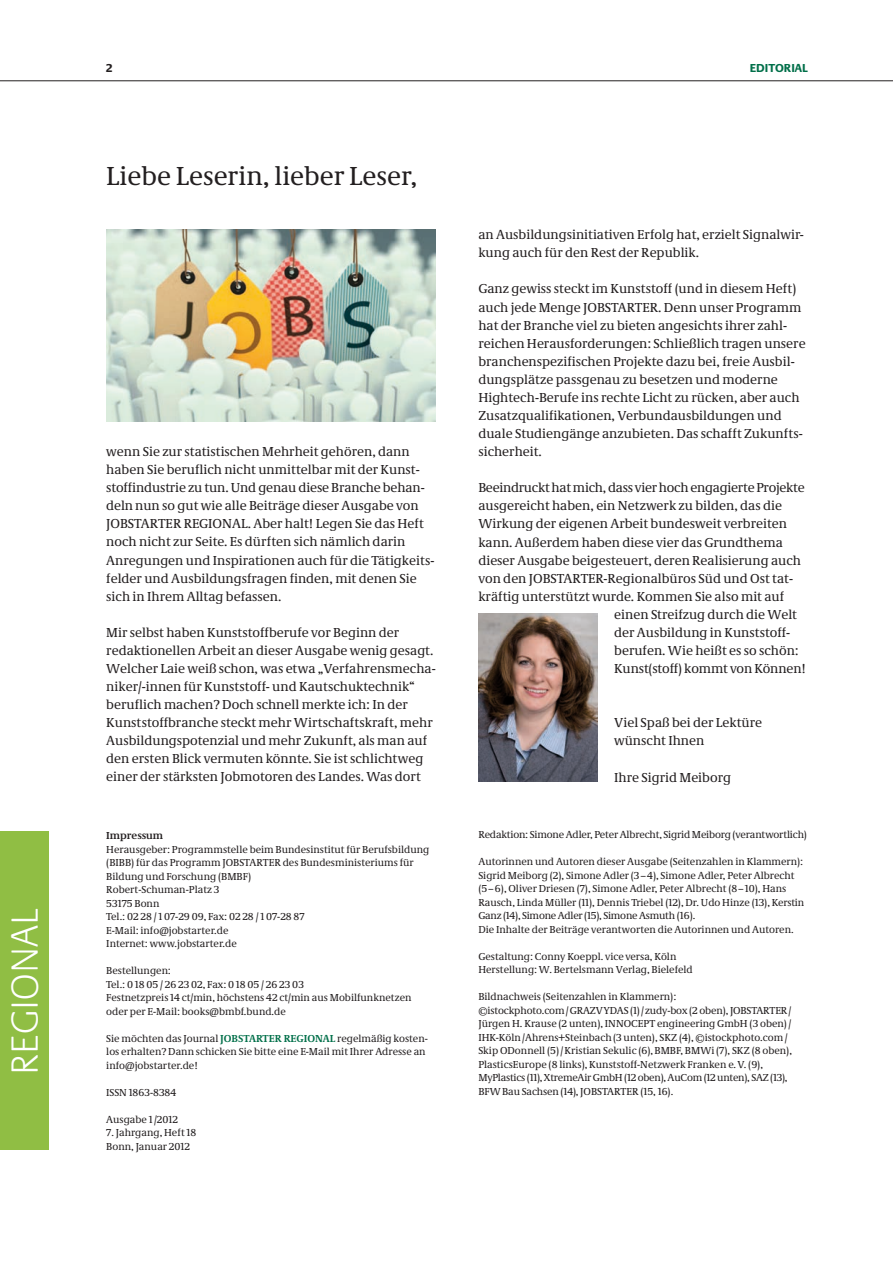
<style>
.page{position:relative;width:893px;height:1263px;background:#fff}
.page>*{position:absolute;margin:0;border:0;box-sizing:border-box;transform-origin:0 0}
.t1{font:300 39.3px "Praxis";letter-spacing:.03em;color:#fff}
.t2{font:27px "Neue Demos";color:#231f20}
.t3{font:13.5px/18.1px "Neue Demos";color:#231f20}
.t4{font:13.5px "Neue Demos";letter-spacing:-.02em;color:#231f20}
.t5{font:700 12px "Neue Praxis";letter-spacing:.005em;color:#006f49}
.t6{font:700 12px "Neue Praxis";color:#231f20}
.t7{font:10.5px/13.5px "Neue Demos";color:#231f20}
.t8{font:700 10.5px "Neue Demos";color:#231f20}
.s1{font-weight:700;color:#006f49}
</style>
<div class="page">
<hr style="left:0;top:80px;width:893px;height:1px;background:#231f20">
<div style="left:0;top:831px;width:48px;height:319px;background:#90be44"></div>
<img style="left:106px;top:230px;width:330px;height:192px">
<img style="left:478px;top:614px;width:119px;height:167px">
<h1 class="t1" style="left:4px;top:1074px;width:167px;rotate:-90deg">REGIONAL</h1>
<p class="t6" style="left:106px;top:61px;width:8px">2</p>
<p class="t5" style="left:750px;top:60px;width:60px">EdITORIAL</p>
<h2 class="t2" style="left:106px;top:160px;width:312px">Liebe Leserin, lieber Leser,</h2>
<p class="t3" style="left:106px;top:442px;width:330px">wenn Sie zur statistischen Mehrheit gehören, dann haben Sie beruflich nicht unmittelbar mit der Kunst&shy;stoffindustrie zu tun. Und genau diese Branche behan&shy;deln nun so gut wie alle Beiträge dieser Ausgabe von JOBSTARTER REGIONAL. Aber halt! Legen Sie das Heft noch nicht zur Seite. Es dürften sich nämlich darin Anregungen und Inspirationen auch für die Tätigkeits&shy;felder und Ausbildungsfragen finden, mit denen Sie sich in Ihrem Alltag befassen.</p>
<p class="t3" style="left:106px;top:623px;width:331px">Mir selbst haben Kunststoffberufe vor Beginn der redaktionellen Arbeit an dieser Ausgabe wenig gesagt.<br>Welcher Laie weiß schon, was etwa „Verfahrensmecha&shy;niker/-innen für Kunststoff- und Kautschuktechnik“ beruflich machen? Doch schnell merkte ich: In der Kunststoffbranche steckt mehr Wirtschaftskraft, mehr Ausbildungspotenzial und mehr Zukunft, als man auf den ersten Blick vermuten könnte. Sie ist schlichtweg einer der stärksten Jobmotoren des Landes. Was dort</p>
<h5 class="t8" style="left:106px;top:829px;width:58px">Impressum</h5>
<h6 class="t7" style="left:106px;top:842px;width:325px">Herausgeber: Programmstelle beim Bundesinstitut für Berufsbildung</h6>
<p class="t7" style="left:106px;top:856px;width:309px">(BIBB) für das Programm JOBSTARTER des Bundesministeriums für Bildung und Forschung (BMBF)<br>Robert-Schuman-Platz 3<br>53175 Bonn<br>Tel.: 02 28 / 1 07-29 09, Fax: 02 28 / 1 07-28 87<br>E-Mail: info@jobstarter.de</p>
<p class="t7" style="left:106px;top:937px;width:132px">Internet: www.jobstarter.de</p>
<h6 class="t7" style="left:106px;top:964px;width:66px">Bestellungen:</h6>
<p class="t7" style="left:106px;top:977px;width:307px">Tel.: 0 18 05 / 26 23 02, Fax: 0 18 05 / 26 23 03<br>Festnetzpreis 14 ct/min, höchstens 42 ct/min aus Mobilfunknetzen oder per E-Mail: books@bmbf.bund.de</p>
<p class="t7" style="left:106px;top:1031px;width:323px">Sie möchten das Journal <span class="s1">JOBSTARTER REGIONAL</span> regelmäßig kosten&shy;los erhalten? Dann schicken Sie bitte eine E-Mail mit Ihrer Adresse an</p>
<p class="t7" style="left:106px;top:1058px;width:93px">info@jobstarter.de!</p>
<p class="t3" style="left:478px;top:225px;width:327px">an Ausbildungsinitiativen Erfolg hat, erzielt Signalwir&shy;kung auch für den Rest der Republik.</p>
<p class="t3" style="left:478px;top:280px;width:329px">Ganz gewiss steckt im Kunststoff (und in diesem Heft) auch jede Menge JOBSTARTER. Denn unser Programm hat der Branche viel zu bieten angesichts ihrer zahl&shy;reichen Herausforderungen: Schließlich tragen unsere branchenspezifischen Projekte dazu bei, freie Ausbil&shy;dungsplätze passgenau zu besetzen und moderne Hightech-Berufe ins rechte Licht zu rücken, aber auch Zusatzqualifikationen, Verbundausbildungen und duale Studiengänge anzubieten. Das schafft Zukunfts&shy;sicherheit.</p>
<p class="t4" style="left:478px;top:480px;width:328px">Beeindruckt hat mich, dass vier hoch engagierte Projekte</p>
<p class="t3" style="left:478px;top:497px;width:305px">ausgereicht haben, ein Netzwerk zu bilden, das die</p>
<p class="t3" style="left:478px;top:515px;width:310px">Wirkung der eigenen Arbeit bundesweit verbreiten</p>
<p class="t3" style="left:478px;top:533px;width:306px">kann. Außerdem haben diese vier das Grundthema</p>
<p class="t3" style="left:478px;top:551px;width:324px">dieser Ausgabe beigesteuert, deren Realisierung auch</p>
<p class="t3" style="left:478px;top:569px;width:316px">von den JOBSTARTER-Regionalbüros Süd und Ost tat-</p>
<p class="t3" style="left:478px;top:587px;width:307px">kräftig unterstützt wurde. Kommen Sie also mit auf</p>
<p class="t3" style="left:614px;top:605px;width:184px">einen Streifzug durch die Welt</p>
<p class="t3" style="left:614px;top:623px;width:177px">der Ausbildung in Kunststoff-</p>
<p class="t3" style="left:614px;top:641px;width:186px">berufen. Wie heißt es so schön:</p>
<p class="t3" style="left:614px;top:659px;width:193px">Kunst(stoff) kommt von Können!</p>
<p class="t3" style="left:614px;top:713px;width:149px">Viel Spaß bei der Lektüre wünscht Ihnen</p>
<p class="t3" style="left:614px;top:768px;width:118px">Ihre Sigrid Meiborg</p>
<h6 class="t7" style="left:478px;top:828px;width:330px">Redaktion: Simone Adler, Peter Albrecht, Sigrid Meiborg (verantwortlich)</h6>
<h6 class="t7" style="left:478px;top:855px;width:326px">Autorinnen und Autoren dieser Ausgabe (Seitenzahlen in Klammern):</h6>
<p class="t7" style="left:478px;top:868px;width:327px">Sigrid Meiborg (2), Simone Adler (3 – 4), Simone Adler, Peter Albrecht (5 – 6), Oliver Driesen (7), Simone Adler, Peter Albrecht (8 – 10), Hans Rausch, Linda Müller (11), Dennis Triebel (12), Dr. Udo Hinze (13), Kerstin Ganz (14), Simone Adler (15), Simone Asmuth (16).<br>Die Inhalte der Beiträge verantworten die Autorinnen und Autoren.</p>
<h6 class="t7" style="left:478px;top:949px;width:200px">Gestaltung: Conny Koeppl. vice versa, Köln</h6>
<h6 class="t7" style="left:478px;top:963px;width:216px">Herstellung: W. Bertelsmann Verlag, Bielefeld</h6>
<h6 class="t7" style="left:478px;top:990px;width:199px">Bildnachweis (Seitenzahlen in Klammern):</h6>
<p class="t7" style="left:478px;top:1003px;width:315px">©istockphoto.com / GRAZVYDAS (1) / zudy-box (2 oben), JOBSTARTER / Jürgen H. Krause (2 unten), INNOCEPT engineering GmbH (3 oben) / IHK-Köln /Ahrens+Steinbach (3 unten), SKZ (4), ©istockphoto.com / Skip ODonnell (5) / Kristian Sekulic (6), BMBF, BMWi (7), SKZ (8 oben), PlasticsEurope (8 links), Kunststoff-Netzwerk Franken e. V. (9), MyPlastics (11), XtremeAir GmbH (12 oben), AuCom (12 unten), SAZ (13),</p>
<p class="t7" style="left:106px;top:1085px;width:71px">ISSN 1863-8384</p>
<p class="t7" style="left:478px;top:1084px;width:196px">BFW Bau Sachsen (14), JOBSTARTER (15, 16).</p>
<p class="t7" style="left:106px;top:1112px;width:73px">Ausgabe 1 /2012</p>
<p class="t7" style="left:106px;top:1126px;width:91px">7. Jahrgang, Heft 18</p>
<h6 class="t7" style="left:106px;top:1139px;width:85px">Bonn, Januar 2012</h6>
</div>
